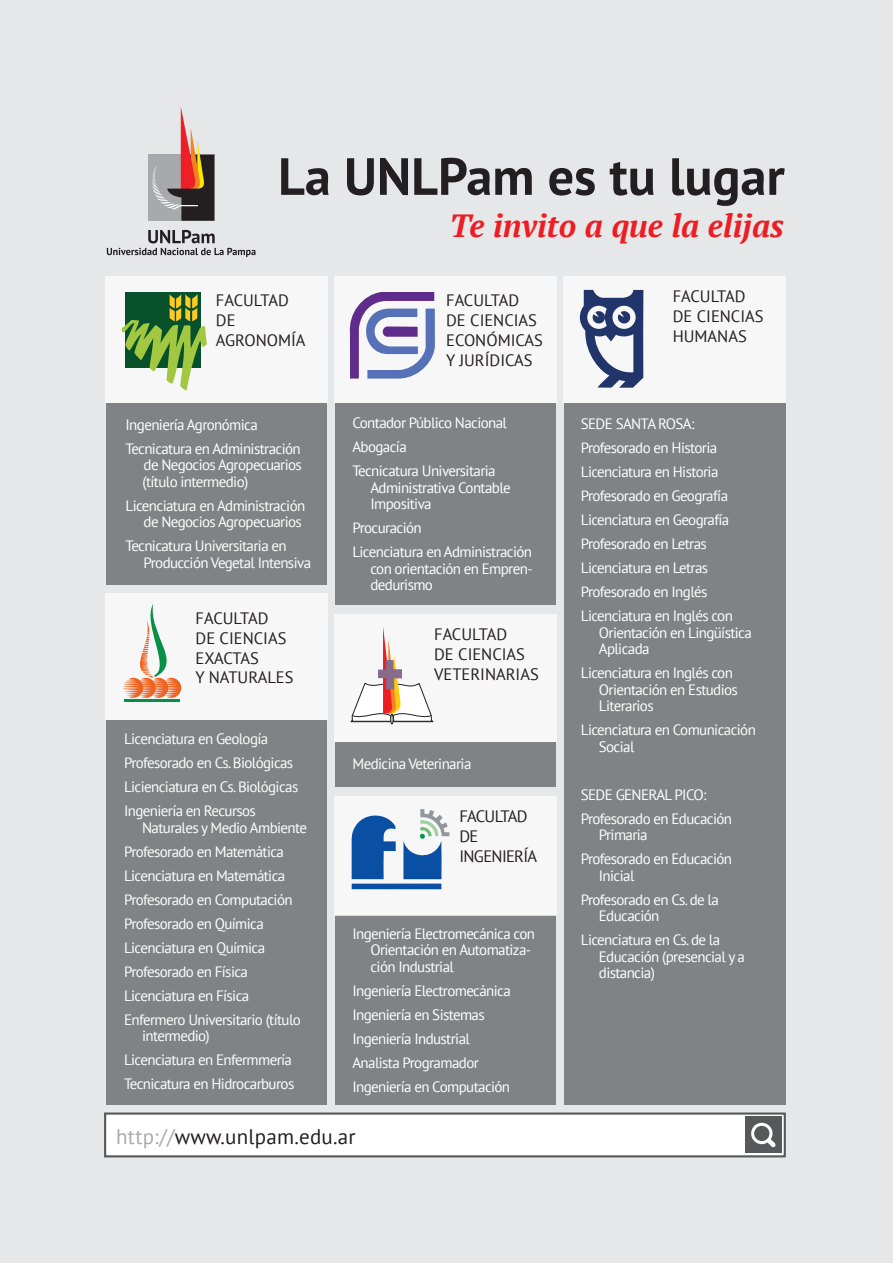
<style>
.page{position:relative;width:893px;height:1263px;background:#e6e7e9}
.page>*{position:absolute;margin:0;border:0;box-sizing:border-box;transform-origin:0 0}
.t1{font:700 52.2px "PT Sans";color:#231f20}
.t2{font:italic 700 32.1px "PT Serif";color:#ee1d23}
.t3{font:21px "PT Sans";letter-spacing:.01em;color:#231f20}
.t4{font:16.5px/19.8px "PT Sans";color:#231f20}
.t5{font:16.5px/19.8px "PT Sans";letter-spacing:-.04em;color:#231f20}
.t6{font:15px/24px "PT Sans";letter-spacing:-.04em;color:#fff}
.s1{color:#a8a9ad}
</style>
<div class="page">
<div style="left:105px;top:276px;width:222px;height:127px;background:#f7f7f8"></div>
<div style="left:105px;top:593px;width:222px;height:128px;background:#f7f7f8"></div>
<div style="left:335px;top:276px;width:222px;height:127px;background:#f7f7f8"></div>
<div style="left:335px;top:615px;width:222px;height:127px;background:#f7f7f8"></div>
<div style="left:563px;top:276px;width:222px;height:127px;background:#f7f7f8"></div>
<div style="left:104px;top:1112px;width:682px;height:45px;background:#fff;border:2px solid #57585a"></div>
<div style="left:335px;top:403px;width:221px;height:201px;background:#808285"></div>
<div style="left:335px;top:742px;width:221px;height:44px;background:#808285"></div>
<div style="left:335px;top:915px;width:221px;height:189px;background:#808285"></div>
<div style="left:107px;top:403px;width:220px;height:182px;background:#808285"></div>
<div style="left:106px;top:720px;width:221px;height:384px;background:#808285"></div>
<div style="left:564px;top:403px;width:221px;height:701px;background:#808285"></div>
<svg style="left:349px;top:292px;width:86px;height:87px"></svg>
<svg style="left:350px;top:627px;width:83px;height:97px"></svg>
<svg style="left:123px;top:604px;width:59px;height:94px"></svg>
<hr style="left:125px;top:699px;width:55px;height:3px;background:#068f47">
<svg style="left:580px;top:290px;width:63px;height:98px"></svg>
<div style="left:126px;top:292px;width:75px;height:75px;background:#07512a"></div>
<svg style="left:121px;top:294px;width:86px;height:97px"></svg>
<div style="left:745px;top:1117px;width:36px;height:36px;background:#57585a"></div>
<svg style="left:751px;top:1123px;width:25px;height:24px"></svg>
<div style="left:335px;top:796px;width:222px;height:119px;background:#f7f7f8"></div>
<svg style="left:351px;top:815px;width:45px;height:64px"></svg>
<div style="left:352px;top:883px;width:89px;height:6px;background:#094fa3"></div>
<svg style="left:403px;top:809px;width:46px;height:70px"></svg>
<div style="left:148px;top:155px;width:66px;height:66px;background:#a8a9ad"></div>
<svg style="left:152px;top:107px;width:62px;height:114px"></svg>
<svg style="left:107px;top:230px;width:149px;height:27px"></svg>
<h1 class="t1" style="left:278px;top:142px;width:508px">La UNLPam es tu lugar</h1>
<p class="t4" style="left:216px;top:290px;width:91px">FACULTAD<br>DE<br>AGRONOMÍA</p>
<p class="t6" style="left:126px;top:412px;width:177px">Ingeniería Agronómica<br>Tecnicatura en Administración</p>
<p class="t6" style="left:143px;top:456px;width:161px;line-height:16.5px">de Negocios Agropecuarios (título intermedio)</p>
<p class="t6" style="left:126px;top:497px;width:181px;line-height:16.5px;text-align:right">Licenciatura en Administración de Negocios Agropecuarios</p>
<p class="t6" style="left:144px;top:537px;width:169px;line-height:16.5px;text-indent:-18px">Tecnicatura Universitaria en<br>Producción Vegetal Intensiva</p>
<p class="t4" style="left:196px;top:608px;width:99px">FACULTAD<br>DE CIENCIAS<br>EXACTAS<br>Y NATURALES</p>
<p class="t6" style="left:124px;top:727px;width:176px">Licenciatura en Geología<br>Profesorado en Cs. Biológicas<br>Licienciatura en Cs. Biológicas<br>Ingeniería en Recursos</p>
<p class="t6" style="left:124px;top:815px;width:185px;text-indent:18px">Naturales y Medio Ambiente<br>Profesorado en Matemática<br>Licenciatura en Matemática<br>Profesorado en Computación<br>Profesorado en Química<br>Licenciatura en Química<br>Profesorado en Física<br>Licenciatura en Física<br>Enfermero Universitario (título</p>
<p class="t6" style="left:124px;top:1024px;width:172px;text-indent:18px">intermedio)<br>Licenciatura en Enfermmería<br>Tecnicatura en Hidrocarburos</p>
<h2 class="t2" style="left:449px;top:204px;width:336px">Te invito a que la elijas</h2>
<p class="t4" style="left:446px;top:290px;width:98px">FACULTAD<br>DE CIENCIAS<br>ECONÓMICAS<br>Y JURÍDICAS</p>
<p class="t6" style="left:352px;top:411px;width:156px">Contador Público Nacional<br>Abogacía<br>Tecnicatura Universitaria</p>
<p class="t6" style="left:370px;top:479px;width:142px;line-height:16.5px">Administrativa Contable<br>Impositiva</p>
<p class="t6" style="left:352px;top:516px;width:181px">Procuración<br>Licenciatura en Administración</p>
<p class="t6" style="left:370px;top:560px;width:164px;line-height:16.5px">con orientación en Empren&shy;dedurismo</p>
<p class="t4" style="left:434px;top:624px;width:106px">FACULTAD<br>DE CIENCIAS<br>VETERINARIAS</p>
<p class="t6" style="left:352px;top:751px;width:121px">Medicina Veterinaria</p>
<p class="t5" style="left:459px;top:806px;width:79px">FACULTAD<br>DE<br>INGENIERÍA</p>
<p class="t6" style="left:370px;top:925px;width:166px;line-height:16.5px;text-indent:-18px">Ingeniería Electromecánica con<br>Orientación en Automatiza&shy;ción Industrial</p>
<p class="t6" style="left:352px;top:978px;width:160px">Ingeniería Electromecánica<br>Ingeniería en Sistemas<br>Ingeniería Industrial<br>Analista Programador<br>Ingeniería en Computación</p>
<p class="t4" style="left:673px;top:286px;width:92px">FACULTAD<br>DE CIENCIAS<br>HUMANAS</p>
<p class="t6" style="left:581px;top:411px;width:154px">SEDE SANTA ROSA:<br>Profesorado en Historia<br>Licenciatura en Historia<br>Profesorado en Geografía<br>Licenciatura en Geografía<br>Profesorado en Letras<br>Licenciatura en Letras<br>Profesorado en Inglés<br>Licenciatura en Inglés con</p>
<p class="t6" style="left:599px;top:624px;width:154px;line-height:16.5px">Orientación en Lingüística<br>Aplicada</p>
<p class="t6" style="left:599px;top:664px;width:141px;line-height:16.5px;text-indent:-18px">Licenciatura en Inglés con<br>Orientación en Estudios<br>Literarios</p>
<p class="t6" style="left:599px;top:721px;width:158px;line-height:16.5px;text-indent:-18px">Licenciatura en Comunicación<br>Social</p>
<p class="t6" style="left:581px;top:782px;width:153px">SEDE GENERAL PICO:<br>Profesorado en Educación</p>
<p class="t6" style="left:581px;top:822px;width:153px;text-indent:18px">Primaria<br>Profesorado en Educación</p>
<p class="t6" style="left:581px;top:863px;width:139px;text-indent:18px">Inicial<br>Profesorado en Cs. de la</p>
<p class="t6" style="left:581px;top:903px;width:141px;text-indent:18px">Educación<br>Licenciatura en Cs. de la</p>
<p class="t6" style="left:599px;top:948px;width:148px;line-height:16.5px">Educación (presencial y a distancia)</p>
<h3 class="t3" style="left:116px;top:1123px;width:241px"><span class="s1">http://</span>www.unlpam.edu.ar</h3>
</div>
